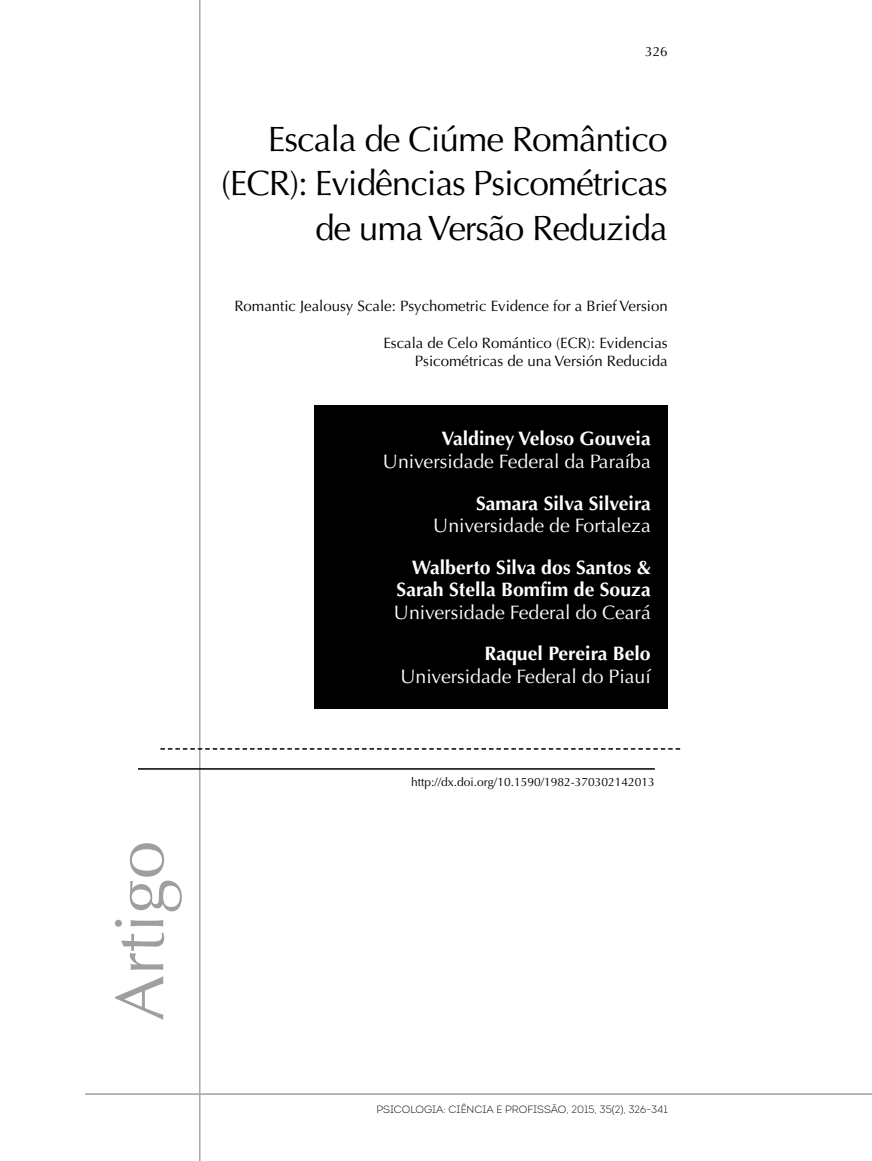
<style>
.page{position:relative;width:872px;height:1161px;background:#fff}
.page>*{position:absolute;margin:0;border:0;box-sizing:border-box;transform-origin:0 0}
.t1{font:69px "Optima";color:#9d9fa2}
.t2{font:35.25px/44.2px "Optima";letter-spacing:-.03em;color:#000;text-align:right}
.t3{font:700 19.5px/22.5px "Optima";color:#fff;text-align:right}
.t4{font:19.5px "Optima";color:#fff}
.t5{font:15px/18px "Optima";color:#000;text-align:right}
.t6{font:13.5px "Optima";color:#000}
.t7{font:12px "Optima";color:#000}
.t8{font:10.5px "Intro Light Alt";color:#000}
</style>
<div class="page">
<hr style="left:85px;top:1093px;width:787px;height:2px;background:#9d9fa2">
<hr style="left:199px;top:0;width:1px;height:1161px;background:#a7a9ac">
<div style="left:315px;top:405px;width:353px;height:304px;background:#000"></div>
<hr style="left:138px;top:768px;width:517px;height:2px;background:#000">
<svg style="left:160px;top:748px;width:520px;height:2px"></svg>
<h1 class="t1" style="left:100px;top:1021px;width:182px;rotate:-90deg">Artigo</h1>
<p class="t6" style="left:645px;top:44px;width:24px">326</p>
<h2 class="t2" style="left:221px;top:118px;width:448px">Escala de Ciúme Romântico (ECR): Evidências Psicométricas de uma Versão Reduzida</h2>
<p class="t5" style="left:234px;top:297px;width:435px">Romantic Jealousy Scale: Psychometric Evidence for a Brief Version</p>
<p class="t5" style="left:383px;top:334px;width:286px">Escala de Celo Romántico (ECR): Evidencias<br>Psicométricas de una Versión Reducida</p>
<h3 class="t3" style="left:441px;top:428px;width:211px">Valdiney Veloso Gouveia</h3>
<h3 class="t4" style="left:383px;top:450px;width:269px">Universidade Federal da Paraíba</h3>
<h3 class="t3" style="left:476px;top:492px;width:176px">Samara Silva Silveira</h3>
<h3 class="t4" style="left:433px;top:514px;width:219px">Universidade de Fortaleza</h3>
<h3 class="t3" style="left:397px;top:556px;width:256px">Walberto Silva dos Santos &amp;<br>Sarah Stella Bomfim de Souza</h3>
<h3 class="t4" style="left:394px;top:601px;width:258px">Universidade Federal do Ceará</h3>
<h3 class="t3" style="left:484px;top:643px;width:168px">Raquel Pereira Belo</h3>
<h3 class="t4" style="left:400px;top:665px;width:252px">Universidade Federal do Piauí</h3>
<p class="t7" style="left:411px;top:775px;width:245px">http://dx.doi.org/10.1590/1982-370302142013</p>
<p class="t8" style="left:376px;top:1102px;width:293px">PSICOLOGIA: CIÊNCIA E PROFISSÃO, 2015, 35(2), 326-341</p>
</div>
